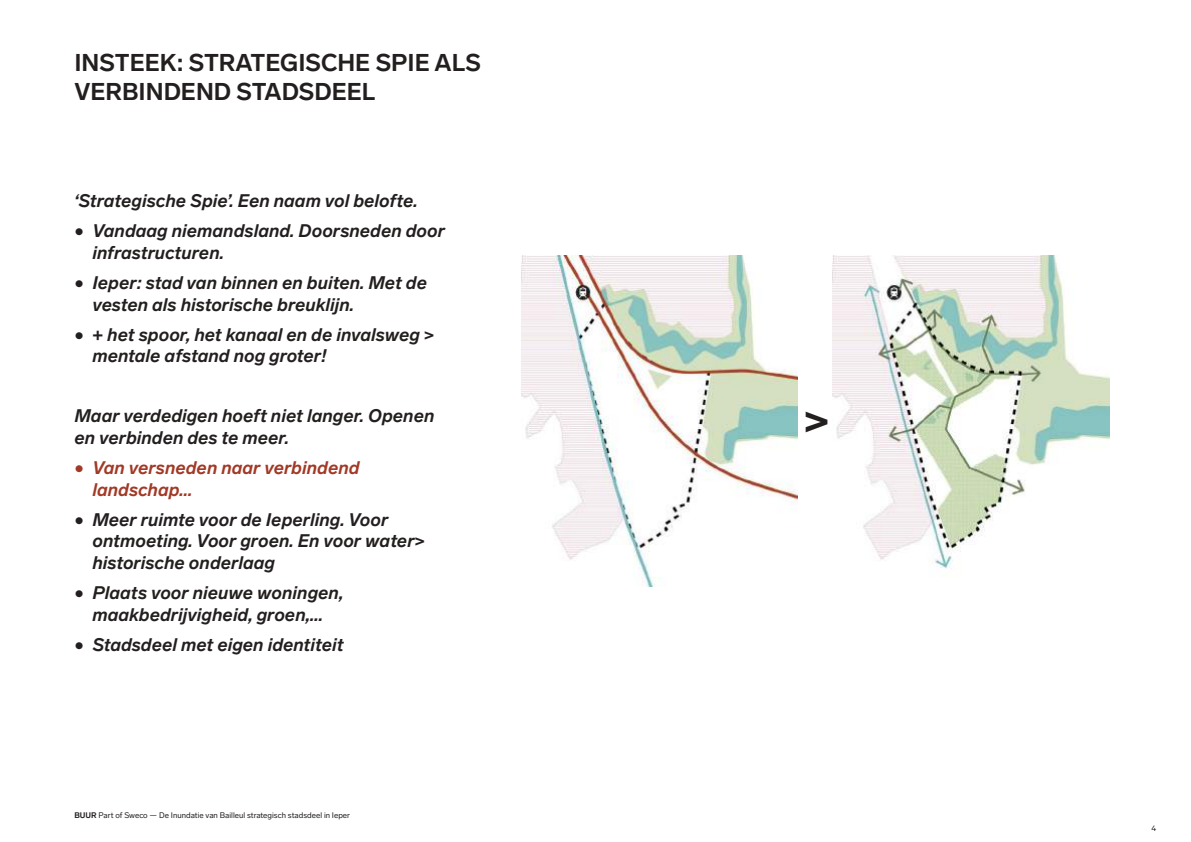
<style>
.page{position:relative;width:1191px;height:842px;background:#fff}
.page>*{position:absolute;margin:0;border:0;box-sizing:border-box;transform-origin:0 0}
.t1{font:700 45.1px "Lab Grotesque";color:#241f1f}
.t2{font:700 24px/28.8px "Lab Grotesque";color:#241f1f}
.t3{font:italic 700 18px/21.6px "Lab Grotesque";color:#241f1f}
.t4{font:italic 700 18px/21.6px "Lab Grotesque";color:#a23926}
.t5{font:8px "Lab Grotesque";color:#241f1f}
.s1{font-weight:700}
</style>
<div class="page">
<img style="left:521px;top:256px;width:276px;height:330px">
<img style="left:832px;top:256px;width:277px;height:313px">
<h2 class="t2" style="left:74px;top:47px;width:408px">INSTEEK: STRATEGISCHE SPIE ALS<br>VERBINDEND STADSDEEL</h2>
<p class="t3" style="left:74px;top:189px;width:345px">‘Strategische Spie’. Een naam vol belofte.</p>
<p class="t3" style="left:92px;top:219px;width:354px;text-indent:-18px">• Vandaag niemandsland. Doorsneden door infrastructuren.</p>
<p class="t3" style="left:92px;top:271px;width:336px;text-indent:-18px">• Ieper: stad van binnen en buiten. Met de vesten als historische breuklijn.</p>
<p class="t3" style="left:92px;top:323px;width:344px;text-indent:-18px">• + het spoor, het kanaal en de invalsweg &gt; mentale afstand nog groter!</p>
<p class="t3" style="left:74px;top:405px;width:361px">Maar verdedigen hoeft niet langer. Openen en verbinden des te meer.</p>
<p class="t4" style="left:92px;top:456px;width:269px;text-indent:-18px">• Van versneden naar verbindend landschap...</p>
<p class="t3" style="left:92px;top:508px;width:334px;text-indent:-18px">• Meer ruimte voor de Ieperling. Voor ontmoeting. Voor groen. En voor water&gt; historische onderlaag</p>
<p class="t3" style="left:74px;top:581px;width:270px;text-align:center">• Plaats voor nieuwe woningen, maakbedrijvigheid, groen,...</p>
<p class="t3" style="left:74px;top:633px;width:271px">• Stadsdeel met eigen identiteit</p>
<p class="t5" style="left:74px;top:810px;width:277px"><span class="s1">BUUR</span> Part of Sweco — De Inundatie van Bailleul strategisch stadsdeel in Ieper</p>
<h1 class="t1" style="left:803px;top:389px;width:29px">&gt;</h1>
<p class="t5" style="left:1151px;top:823px;width:6px">4</p>
</div>
